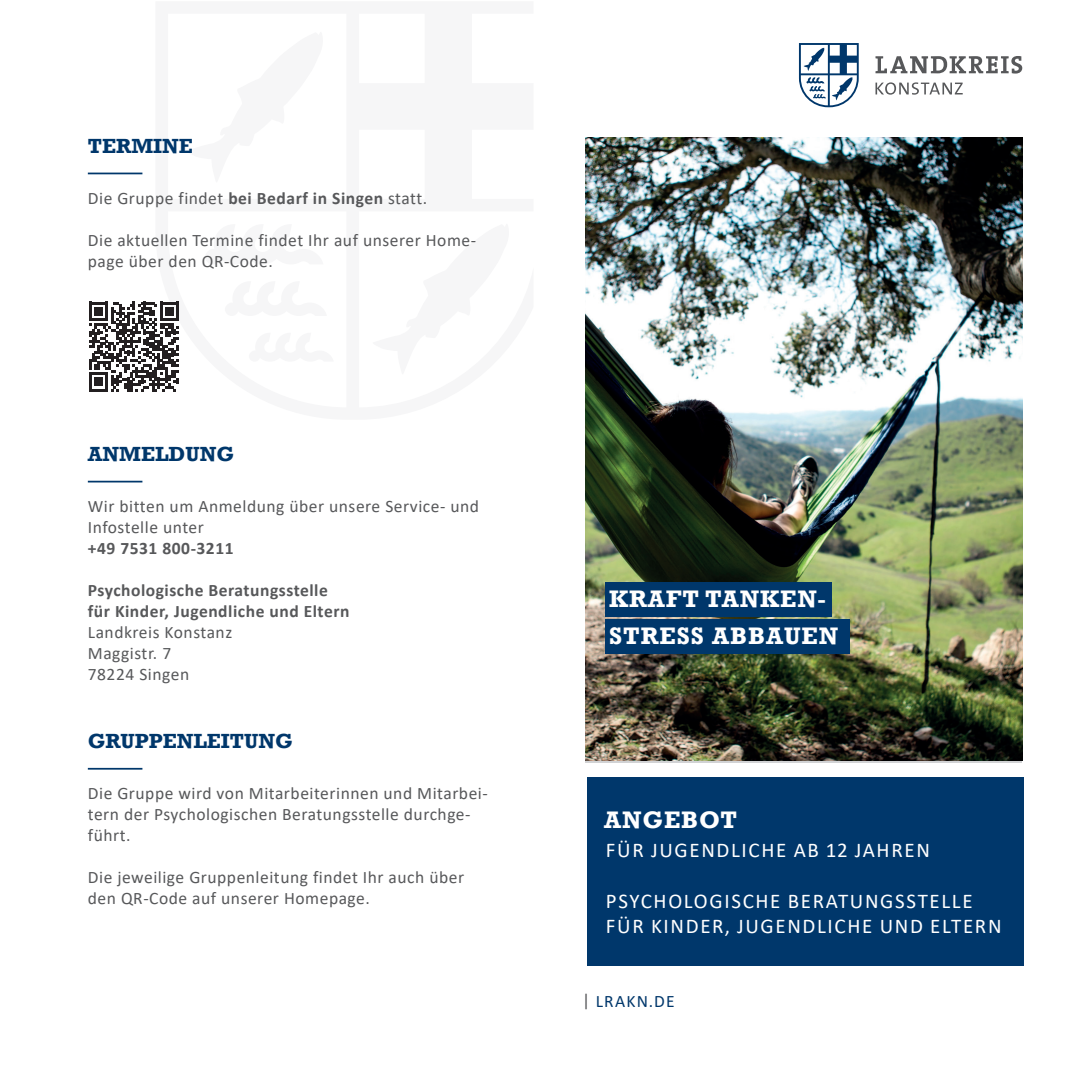
<style>
.page{position:relative;width:1072px;height:1072px;background:#fff}
.page>*{position:absolute;margin:0;border:0;box-sizing:border-box;transform-origin:0 0}
.t1{font:700 24.5px/36.8px "Rockwell";letter-spacing:.035em;color:#fff}
.t2{font:21px/25.2px "Calibri";letter-spacing:.08em;color:#fff}
.t3{font:700 21px "Rockwell";color:#00376b}
.t4{font:17.5px/21px "Calibri";letter-spacing:.03em;color:#57585a}
.t5{font:700 17.5px/21px "Calibri";letter-spacing:.03em;color:#57585a}
.t6{font:17.5px "Calibri";letter-spacing:.07em;color:#00376b}
.s1{font-weight:700}
.s2{color:#57585a}
</style>
<div class="page">
<div style="left:587px;top:777px;width:436px;height:189px;background:#00376b"></div>
<img style="left:585px;top:137px;width:437px;height:624px">
<svg style="left:875px;top:82px;width:87px;height:13px"></svg>
<svg style="left:875px;top:56px;width:147px;height:18px"></svg>
<svg style="left:799px;top:43px;width:59px;height:64px"></svg>
<hr style="left:88px;top:173px;width:54px;height:1px;background:#00376b">
<hr style="left:88px;top:481px;width:54px;height:1px;background:#00376b">
<hr style="left:88px;top:768px;width:54px;height:1px;background:#00376b">
<svg style="left:89px;top:301px;width:90px;height:90px"></svg>
<div style="left:605px;top:581px;width:226px;height:35px;background:#00376b"></div>
<div style="left:605px;top:619px;width:244px;height:34px;background:#00376b"></div>
<p class="t3" style="left:88px;top:133px;width:107px">TERMINE</p>
<p class="t4" style="left:88px;top:187px;width:341px">Die Gruppe findet <span class="s1">bei Bedarf in Singen</span> statt.</p>
<p class="t4" style="left:88px;top:229px;width:390px">Die aktuellen Termine findet Ihr auf unserer Home&shy;page über den QR-Code.</p>
<p class="t3" style="left:88px;top:441px;width:148px">ANMELDUNG</p>
<p class="t4" style="left:88px;top:495px;width:393px">Wir bitten um Anmeldung über unsere Service- und<br>Infostelle unter</p>
<p class="t5" style="left:88px;top:537px;width:147px">+49 7531 800-3211</p>
<p class="t5" style="left:88px;top:579px;width:263px">Psychologische Beratungsstelle für Kinder, Jugendliche und Eltern</p>
<p class="t4" style="left:88px;top:621px;width:146px">Landkreis Konstanz<br>Maggistr. 7<br>78224 Singen</p>
<p class="t3" style="left:88px;top:728px;width:206px">GRUPPENLEITUNG</p>
<p class="t4" style="left:88px;top:782px;width:401px">Die Gruppe wird von Mitarbeiterinnen und Mitarbei&shy;tern der Psychologischen Beratungsstelle durchge&shy;führt.</p>
<p class="t4" style="left:88px;top:866px;width:378px">Die jeweilige Gruppenleitung findet Ihr auch über den QR-Code auf unserer Homepage.</p>
<h1 class="t1" style="left:609px;top:580px;width:231px">KRAFT TANKEN-<br>STRESS ABBAUEN</h1>
<h1 class="t1" style="left:604px;top:801px;width:134px">ANGEBOT</h1>
<p class="t2" style="left:606px;top:837px;width:325px">FÜR JUGENDLICHE AB 12 JAHREN</p>
<p class="t2" style="left:606px;top:887px;width:397px">PSYCHOLOGISCHE BERATUNGSSTELLE<br>FÜR KINDER, JUGENDLICHE UND ELTERN</p>
<p class="t6" style="left:582px;top:989px;width:94px"><span class="s2">|</span> LRAKN.DE</p>
</div>
